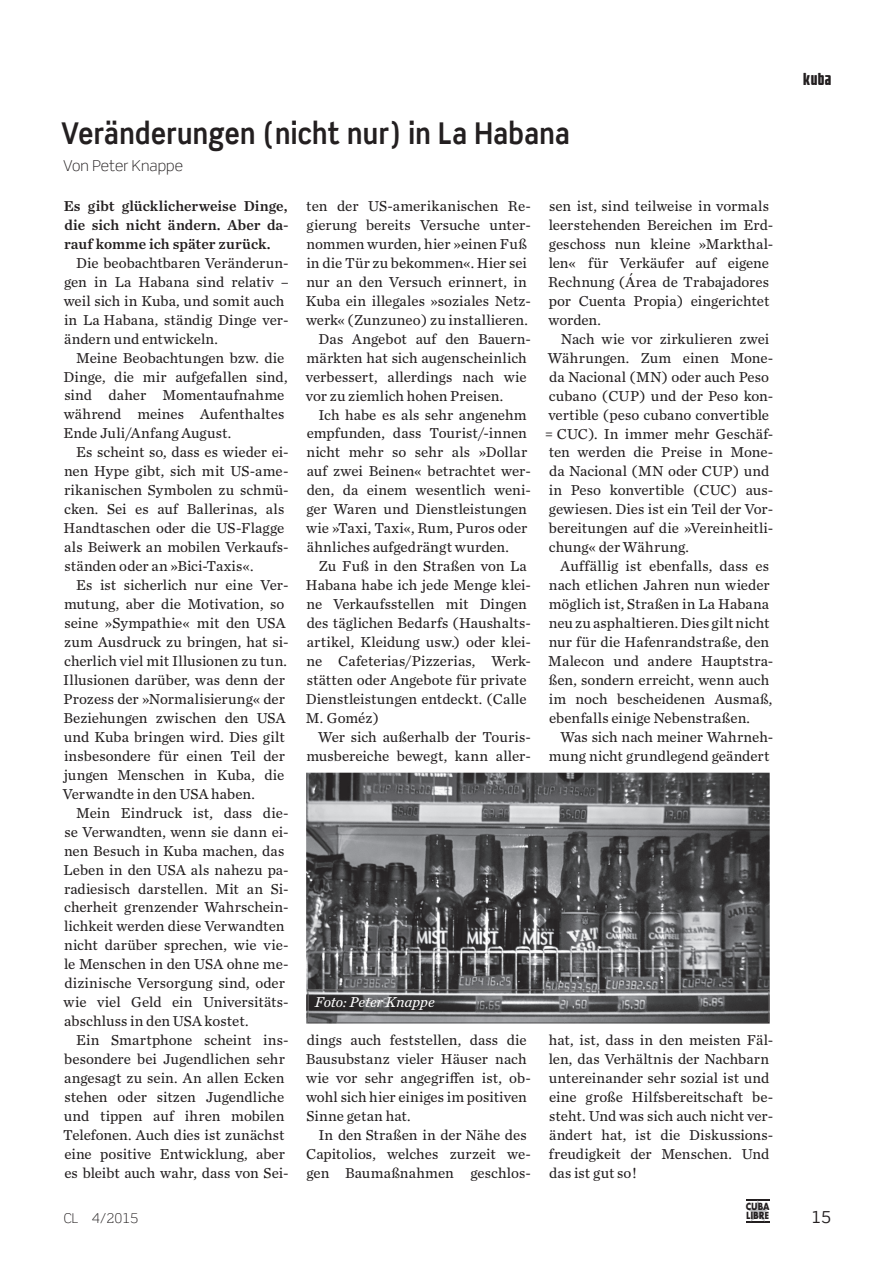
<style>
.page{position:relative;width:893px;height:1263px;background:#fff}
.page>*{position:absolute;margin:0;border:0;box-sizing:border-box;transform-origin:0 0}
.t1{font:700 30px "Scene Pro";letter-spacing:.015em;color:#231f20;scale:.87 1}
.t2{font:900 16.5px "Fidel";color:#231f20}
.t3{font:16.5px "Scene Pro";color:#231f20}
.t4{font:15px/18.9px "Chronicle Text G2";letter-spacing:.005em;color:#231f20}
.t5{font:15px/18.9px "Chronicle Text G2 Semi";color:#231f20;text-align:justify}
.t6{font:italic 15px "Chronicle Text G2";letter-spacing:-.005em;color:#fff}
.t7{font:300 15px "Scene Pro";letter-spacing:.005em;color:#231f20}
.t8{font:300 13.5px "Scene Pro";color:#231f20}
.t9{font:700 10.8px/9.8px "Futura";letter-spacing:-.015em;color:#231f20;scale:.84 1}
.t10{font:700 10.8px "Futura";letter-spacing:-.015em;color:#231f20;scale:.86 1}
</style>
<div class="page">
<hr style="left:746px;top:1199px;width:24px;height:2px;background:#231f20">
<svg style="left:746px;top:1200px;width:24px;height:22px"></svg>
<img style="left:306px;top:773px;width:464px;height:250px">
<img style="left:307px;top:989px;width:463px;height:34px">
<h1 class="t1" style="left:61px;top:114px;width:586px">Veränderungen ( nicht nur ) in La Habana</h1>
<p class="t7" style="left:63px;top:157px;width:122px">Von Peter Knappe</p>
<p class="t5" style="left:64px;top:196px;width:226px">Es gibt glücklicherweise Dinge, die sich nicht ändern. Aber da&shy;rauf komme ich später zurück.</p>
<p class="t4" style="left:64px;top:252px;width:227px;text-indent:13px">Die beobachtbaren Veränderun&shy;gen in La Habana sind relativ – weil sich in Kuba, und somit auch in La Habana, ständig Dinge ver&shy;ändern und entwickeln.</p>
<p class="t4" style="left:63px;top:347px;width:225px;text-indent:13px">Meine Beobachtungen bzw. die<br>Dinge, die mir aufgefallen sind, sind daher Momentaufnahme während meines Aufenthaltes<br>Ende Juli/Anfang August.</p>
<p class="t4" style="left:63px;top:442px;width:227px;text-indent:13px">Es scheint so, dass es wieder ei&shy;nen Hype gibt, sich mit US-ame&shy;rikanischen Symbolen zu schmü&shy;cken. Sei es auf Ballerinas, als<br>Handtaschen oder die US-Flagge als Beiwerk an mobilen Verkaufs&shy;ständen oder an »Bici-Taxis«.</p>
<p class="t4" style="left:63px;top:575px;width:227px;text-indent:13px">Es ist sicherlich nur eine Ver&shy;mutung, aber die Motivation, so seine »Sympathie« mit den USA zum Ausdruck zu bringen, hat si&shy;cherlich viel mit Illusionen zu tun.<br>Illusionen darüber, was denn der<br>Prozess der »Normalisierung« der<br>Beziehungen zwischen den USA und Kuba bringen wird. Dies gilt insbesondere für einen Teil der jungen Menschen in Kuba, die<br>Verwandte in den USA haben.</p>
<p class="t4" style="left:63px;top:802px;width:227px;text-indent:13px">Mein Eindruck ist, dass die&shy;se Verwandten, wenn sie dann ei&shy;nen Besuch in Kuba machen, das<br>Leben in den USA als nahezu pa&shy;radiesisch darstellen. Mit an Si&shy;cherheit grenzender Wahrschein&shy;lichkeit werden diese Verwandten nicht darüber sprechen, wie vie&shy;le Menschen in den USA ohne me&shy;dizinische Versorgung sind, oder wie viel Geld ein Universitäts&shy;abschluss in den USA kostet.</p>
<p class="t4" style="left:63px;top:1030px;width:227px;text-indent:13px">Ein Smartphone scheint ins&shy;besondere bei Jugendlichen sehr angesagt zu sein. An allen Ecken stehen oder sitzen Jugendliche und tippen auf ihren mobilen<br>Telefonen. Auch dies ist zunächst eine positive Entwicklung, aber es bleibt auch wahr, dass von Sei-</p>
<p class="t4" style="left:306px;top:196px;width:226px">ten der US-amerikanischen Re-</p>
<p class="t4" style="left:307px;top:215px;width:226px">gierung bereits Versuche unter-</p>
<p class="t4" style="left:306px;top:234px;width:222px">nommen wurden, hier »einen Fuß</p>
<p class="t4" style="left:306px;top:253px;width:222px">in die Tür zu bekommen«. Hier sei</p>
<p class="t4" style="left:306px;top:271px;width:222px">nur an den Versuch erinnert, in</p>
<p class="t4" style="left:306px;top:290px;width:227px">Kuba ein illegales »soziales Netz-</p>
<p class="t4" style="left:306px;top:309px;width:223px">werk« ( Zunzuneo ) zu installieren.</p>
<p class="t4" style="left:319px;top:328px;width:214px">Das Angebot auf den Bauern-</p>
<p class="t4" style="left:306px;top:347px;width:222px">märkten hat sich augenscheinlich</p>
<p class="t4" style="left:306px;top:366px;width:222px">verbessert, allerdings nach wie</p>
<p class="t4" style="left:306px;top:385px;width:199px">vor zu ziemlich hohen Preisen.</p>
<p class="t4" style="left:318px;top:404px;width:210px">Ich habe es als sehr angenehm</p>
<p class="t4" style="left:307px;top:423px;width:222px">empfunden, dass Tourist/-innen</p>
<p class="t4" style="left:306px;top:442px;width:222px">nicht mehr so sehr als »Dollar</p>
<p class="t4" style="left:307px;top:461px;width:226px">auf zwei Beinen« betrachtet wer-</p>
<p class="t4" style="left:307px;top:480px;width:226px">den, da einem wesentlich weni-</p>
<p class="t4" style="left:307px;top:499px;width:222px">ger Waren und Dienstleistungen</p>
<p class="t4" style="left:306px;top:518px;width:223px">wie »Taxi, Taxi«, Rum, Puros oder</p>
<p class="t4" style="left:307px;top:537px;width:204px">ähnliches aufgedrängt wurden.</p>
<p class="t4" style="left:319px;top:556px;width:209px">Zu Fuß in den Straßen von La</p>
<p class="t4" style="left:306px;top:575px;width:227px">Habana habe ich jede Menge klei-</p>
<p class="t4" style="left:306px;top:594px;width:222px">ne Verkaufsstellen mit Dingen</p>
<p class="t4" style="left:307px;top:613px;width:226px">des täglichen Bedarfs ( Haushalts-</p>
<p class="t4" style="left:307px;top:632px;width:226px">artikel, Kleidung usw.) oder klei-</p>
<p class="t4" style="left:306px;top:651px;width:226px">ne Cafeterias/Pizzerias, Werk-</p>
<p class="t4" style="left:307px;top:670px;width:221px">stätten oder Angebote für private</p>
<p class="t4" style="left:306px;top:689px;width:222px">Dienstleistungen entdeckt. ( Calle</p>
<p class="t4" style="left:306px;top:708px;width:75px">M. Goméz )</p>
<p class="t4" style="left:318px;top:727px;width:214px">Wer sich außerhalb der Touris-</p>
<p class="t4" style="left:306px;top:745px;width:226px">musbereiche bewegt, kann aller-</p>
<p class="t4" style="left:548px;top:196px;width:227px">sen ist, sind teilweise in vormals leerstehenden Bereichen im Erd&shy;geschoss nun kleine »Markthal&shy;len« für Verkäufer auf eigene<br>Rechnung ( Área de Trabajadores por Cuenta Propia ) eingerichtet worden.</p>
<p class="t4" style="left:545px;top:328px;width:230px;text-indent:16px">Nach wie vor zirkulieren zwei<br>Währungen. Zum einen Mone&shy;da Nacional ( MN ) oder auch Peso cubano ( CUP ) und der Peso kon&shy;vertible ( peso cubano convertible = CUC ). In immer mehr Geschäf&shy;ten werden die Preise in Mone&shy;da Nacional ( MN oder CUP ) und in Peso konvertible ( CUC ) aus&shy;gewiesen. Dies ist ein Teil der Vor&shy;bereitungen auf die »Vereinheitli&shy;chung« der Währung.</p>
<p class="t4" style="left:548px;top:556px;width:227px;text-indent:12px">Auffällig ist ebenfalls, dass es nach etlichen Jahren nun wieder möglich ist, Straßen in La Habana neu zu asphaltieren. Dies gilt nicht nur für die Hafenrandstraße, den<br>Malecon und andere Hauptstra&shy;ßen, sondern erreicht, wenn auch im noch bescheidenen Ausmaß, ebenfalls einige Nebenstraßen.</p>
<p class="t4" style="left:549px;top:727px;width:226px;text-align:right">Was sich nach meiner Wahrneh&shy;mung nicht grundlegend geändert</p>
<p class="t6" style="left:315px;top:991px;width:122px">Foto: Peter Knappe</p>
<p class="t4" style="left:306px;top:1030px;width:227px">dings auch feststellen, dass die<br>Bausubstanz vieler Häuser nach wie vor sehr angegriffen ist, ob&shy;wohl sich hier einiges im positiven<br>Sinne getan hat.</p>
<p class="t4" style="left:306px;top:1125px;width:226px;text-align:center">In den Straßen in der Nähe des<br>Capitolios, welches zurzeit we&shy;gen Baumaßnahmen geschlos-</p>
<p class="t4" style="left:549px;top:1030px;width:226px">hat, ist, dass in den meisten Fäl&shy;len, das Verhältnis der Nachbarn untereinander sehr sozial ist und eine große Hilfsbereitschaft be&shy;steht. Und was sich auch nicht ver&shy;ändert hat, ist die Diskussions&shy;freudigkeit der Menschen. Und das ist gut so!</p>
<p class="t9" style="left:716px;top:1145px;width:30px">CUBA<br>LIBRE</p>
<p class="t9" style="left:746px;top:1201px;width:30px">CUBA</p>
<p class="t8" style="left:64px;top:1209px;width:76px">CL 4/2015</p>
<p class="t10" style="left:746px;top:1209px;width:28px">LIBRE</p>
<p class="t2" style="left:803px;top:70px;width:30px">kuba</p>
<p class="t3" style="left:812px;top:1206px;width:21px">15</p>
</div>
